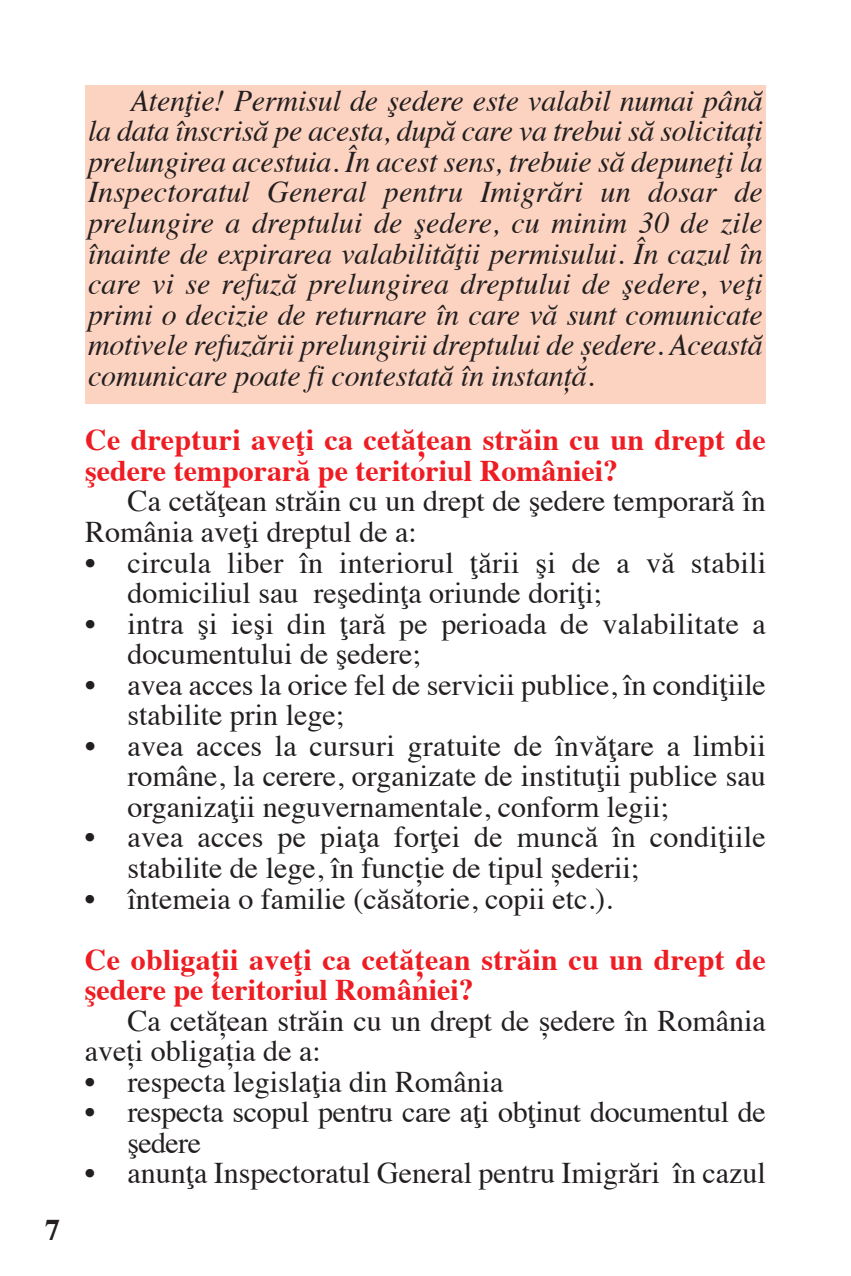
<style>
.page{position:relative;width:851px;height:1276px;background:#fff}
.page>*{position:absolute;margin:0;border:0;box-sizing:border-box;transform-origin:0 0}
.t1{font:30px/30.6px "Times";color:#231f20}
.t2{font:italic 30px/30.6px "Times";letter-spacing:-.005em;color:#231f20;text-align:justify}
.t3{font:700 30px/30.6px "Times";letter-spacing:.01em;color:#ee1d23}
.t4{font:700 30px "Times";color:#231f20}
</style>
<div class="page">
<div style="left:85px;top:85px;width:680px;height:318px;background:#fcd2c0"></div>
<p class="t4" style="left:45px;top:1217px;width:16px">7</p>
<p class="t2" style="left:88px;top:88px;width:676px;text-indent:43px">Atenţie! Permisul de şedere este valabil numai până la data înscrisă pe acesta, după care va trebui să solicitați prelungirea acestuia. În acest sens, trebuie să depuneţi la Inspectoratul General pentru Imigrări un dosar de prelungire a dreptului de şedere, cu minim 30 de zile înainte de expirarea valabilităţii permisului. În cazul în care vi se refuză prelungirea dreptului de şedere, veţi primi o decizie de returnare în care vă sunt comunicate motivele refuzării prelungirii dreptului de ședere. Această comunicare poate fi contestată în instanță.</p>
<p class="t3" style="left:85px;top:427px;width:682px">Ce drepturi aveţi ca cetățean străin cu un drept de şedere temporară pe teritoriul României?</p>
<p class="t1" style="left:85px;top:488px;width:682px;text-indent:43px">Ca cetăţean străin cu un drept de şedere temporară în<br>România aveţi dreptul de a:</p>
<p class="t1" style="left:127px;top:550px;width:640px;text-indent:-42px">• circula liber în interiorul ţării şi de a vă stabili domiciliul sau reşedinţa oriunde doriţi;</p>
<p class="t1" style="left:127px;top:611px;width:640px;text-indent:-42px">• intra şi ieşi din ţară pe perioada de valabilitate a documentului de şedere;</p>
<p class="t1" style="left:127px;top:672px;width:640px;text-indent:-42px">• avea acces la orice fel de servicii publice, în condiţiile stabilite prin lege;</p>
<p class="t1" style="left:127px;top:733px;width:640px;text-align:justify;text-indent:-42px">• avea acces la cursuri gratuite de învăţare a limbii române, la cerere, organizate de instituţii publice sau organizaţii neguvernamentale, conform legii;</p>
<p class="t1" style="left:127px;top:824px;width:640px;text-indent:-42px">• avea acces pe piaţa forţei de muncă în condiţiile stabilite de lege, în funcție de tipul șederii;</p>
<p class="t1" style="left:85px;top:885px;width:529px">• întemeia o familie (căsătorie, copii etc.).</p>
<p class="t3" style="left:85px;top:947px;width:682px">Ce obligații aveţi ca cetățean străin cu un drept de şedere pe teritoriul României?</p>
<p class="t1" style="left:85px;top:1008px;width:682px;text-indent:43px">Ca cetățean străin cu un drept de ședere în România aveți obligația de a:</p>
<p class="t1" style="left:85px;top:1069px;width:420px">• respecta legislaţia din România</p>
<p class="t1" style="left:127px;top:1099px;width:640px;text-indent:-42px">• respecta scopul pentru care aţi obţinut documentul de şedere</p>
<p class="t1" style="left:85px;top:1160px;width:682px">• anunţa Inspectoratul General pentru Imigrări în cazul</p>
</div>
